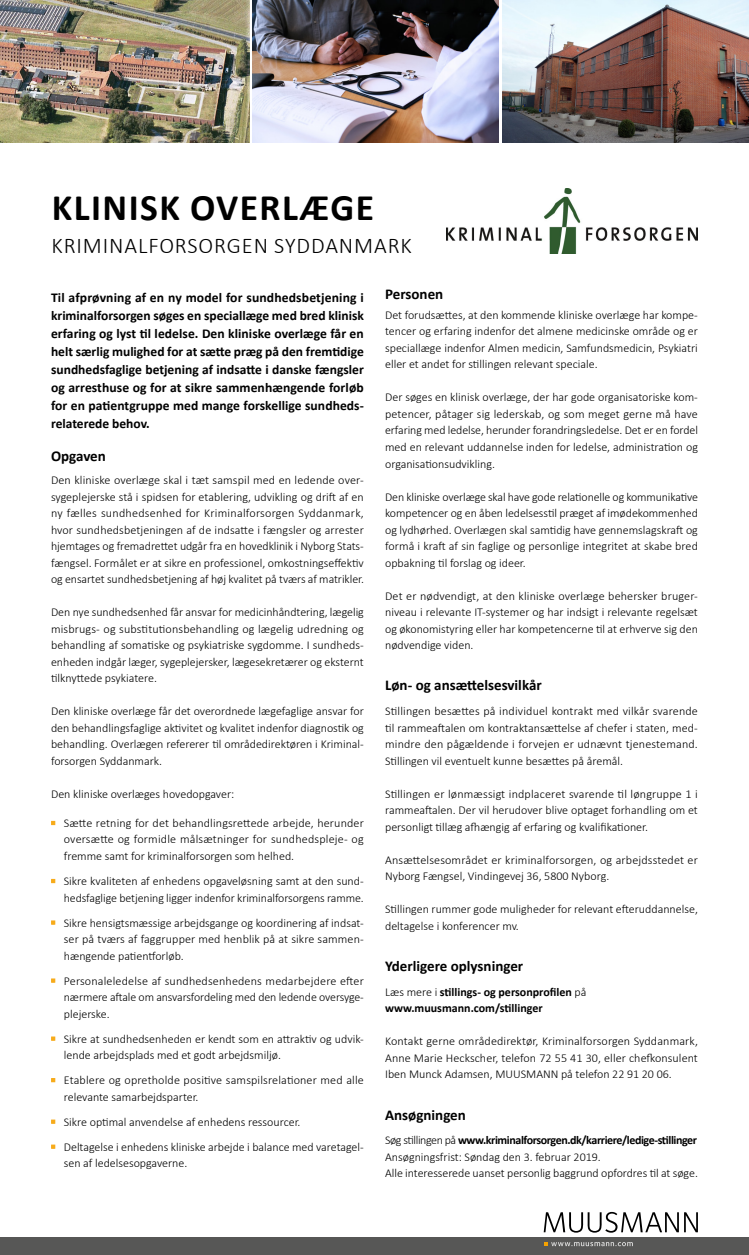
<style>
.page{position:relative;width:749px;height:1255px;background:#fff}
.page>*{position:absolute;margin:0;border:0;box-sizing:border-box;transform-origin:0 0}
.t1{font:700 37.5px "Calibri";letter-spacing:.04em;color:#000}
.t2{font:300 22.5px "Calibri";letter-spacing:.04em;color:#000}
.t3{font:700 15px "Calibri";color:#000}
.t4{font:700 13.5px/18px "Calibri";letter-spacing:.005em;color:#000;text-align:justify}
.t5{font:300 12px/16.5px "Calibri";color:#000;text-align:justify}
.t6{font:700 12px/16.5px "Calibri";color:#000}
.s1{font-weight:700;color:#f7ab1a}
.s2{font-weight:300}
.s3{font-weight:700}
</style>
<div class="page">
<img style="left:0;top:0;width:249px;height:142px">
<img style="left:502px;top:0;width:246px;height:142px">
<img style="left:252px;top:0;width:247px;height:142px">
<div style="left:0;top:1237px;width:748px;height:17px;background:#575756"></div>
<svg style="left:543px;top:1211px;width:154px;height:21px"></svg>
<svg style="left:544px;top:1242px;width:88px;height:4px"></svg>
<svg style="left:51px;top:820px;width:4px;height:5px"></svg>
<svg style="left:51px;top:878px;width:4px;height:5px"></svg>
<svg style="left:51px;top:920px;width:4px;height:4px"></svg>
<svg style="left:51px;top:978px;width:4px;height:4px"></svg>
<svg style="left:51px;top:1036px;width:4px;height:4px"></svg>
<svg style="left:51px;top:1078px;width:4px;height:4px"></svg>
<svg style="left:51px;top:1119px;width:4px;height:4px"></svg>
<svg style="left:51px;top:1144px;width:4px;height:4px"></svg>
<img style="left:446px;top:188px;width:251px;height:65px">
<h1 class="t1" style="left:52px;top:183px;width:324px">KLINISK OVERLÆGE</h1>
<h2 class="t2" style="left:51px;top:231px;width:362px">KRIMINALFORSORGEN SYDDANMARK</h2>
<p class="t4" style="left:51px;top:289px;width:314px">Til afprøvning af en ny model for sundhedsbetjening i kriminalforsorgen søges en speciallæge med bred klinisk erfaring og lyst til ledelse. Den kliniske overlæge får en helt særlig mulighed for at sætte præg på den fremtidige sundhedsfaglige betjening af indsatte i danske fængsler og arresthuse og for at sikre sammenhængende forløb for en patientgruppe med mange forskellige sundheds&shy;relaterede behov.</p>
<p class="t3" style="left:51px;top:446px;width:56px">Opgaven</p>
<p class="t5" style="left:51px;top:471px;width:314px">Den kliniske overlæge skal i tæt samspil med en ledende over&shy;sygeplejerske stå i spidsen for etablering, udvikling og drift af en ny fælles sundhedsenhed for Kriminalforsorgen Syddanmark, hvor sundhedsbetjeningen af de indsatte i fængsler og arrester hjemtages og fremadrettet udgår fra en hovedklinik i Nyborg Stats&shy;fængsel. Formålet er at sikre en professionel, omkostningseffektiv og ensartet sundhedsbetjening af høj kvalitet på tværs af matrikler.</p>
<p class="t5" style="left:51px;top:603px;width:314px">Den nye sundhedsenhed får ansvar for medicinhåndtering, lægelig misbrugs- og substitutionsbehandling og lægelig udredning og behandling af somatiske og psykiatriske sygdomme. I sundheds&shy;enheden indgår læger, sygeplejersker, lægesekretærer og eksternt tilknyttede psykiatere.</p>
<p class="t5" style="left:51px;top:702px;width:314px">Den kliniske overlæge får det overordnede lægefaglige ansvar for den behandlingsfaglige aktivitet og kvalitet indenfor diagnostik og behandling. Overlægen refererer til områdedirektøren i Kriminal&shy;forsorgen Syddanmark.</p>
<p class="t5" style="left:51px;top:784px;width:185px">Den kliniske overlæges hovedopgaver:</p>
<p class="t5" style="left:64px;top:814px;width:301px;text-indent:-13px"><span class="s1">▪</span> Sætte retning for det behandlingsrettede arbejde, herunder oversætte og formidle målsætninger for sundhedspleje- og fremme samt for kriminalforsorgen som helhed.</p>
<p class="t5" style="left:51px;top:872px;width:314px;text-align:right"><span class="s1">▪</span> Sikre kvaliteten af enhedens opgaveløsning samt at den sund&shy;hedsfaglige betjening ligger indenfor kriminalforsorgens ramme.</p>
<p class="t5" style="left:64px;top:913px;width:301px;text-indent:-13px"><span class="s1">▪</span> Sikre hensigtsmæssige arbejdsgange og koordinering af indsat&shy;ser på tværs af faggrupper med henblik på at sikre sammen&shy;hængende patientforløb.</p>
<p class="t5" style="left:64px;top:971px;width:301px;text-indent:-13px"><span class="s1">▪</span> Personaleledelse af sundhedsenhedens medarbejdere efter nærmere aftale om ansvarsfordeling med den ledende oversyge&shy;plejerske.</p>
<p class="t5" style="left:64px;top:1029px;width:301px;text-indent:-13px"><span class="s1">▪</span> Sikre at sundhedsenheden er kendt som en attraktiv og udvik&shy;lende arbejdsplads med et godt arbejdsmiljø.</p>
<p class="t5" style="left:64px;top:1071px;width:301px;text-indent:-13px"><span class="s1">▪</span> Etablere og opretholde positive samspilsrelationer med alle relevante samarbejdsparter.</p>
<p class="t5" style="left:51px;top:1112px;width:251px"><span class="s1">▪</span> Sikre optimal anvendelse af enhedens ressourcer.</p>
<p class="t5" style="left:64px;top:1137px;width:301px;text-indent:-13px"><span class="s1">▪</span> Deltagelse i enhedens kliniske arbejde i balance med varetagel&shy;sen af ledelsesopgaverne.</p>
<p class="t3" style="left:385px;top:284px;width:60px">Personen</p>
<p class="t5" style="left:385px;top:306px;width:314px">Det forudsættes, at den kommende kliniske overlæge har kompe&shy;tencer og erfaring indenfor det almene medicinske område og er speciallæge indenfor Almen medicin, Samfundsmedicin, Psykiatri eller et andet for stillingen relevant speciale.</p>
<p class="t5" style="left:385px;top:388px;width:314px">Der søges en klinisk overlæge, der har gode organisatoriske kom&shy;petencer, påtager sig lederskab, og som meget gerne må have erfaring med ledelse, herunder forandringsledelse. Det er en fordel med en relevant uddannelse inden for ledelse, administration og organisationsudvikling.</p>
<p class="t5" style="left:385px;top:487px;width:314px">Den kliniske overlæge skal have gode relationelle og kommunikative kompetencer og en åben ledelsesstil præget af imødekommenhed og lydhørhed. Overlægen skal samtidig have gennemslagskraft og formå i kraft af sin faglige og personlige integritet at skabe bred opbakning til forslag og ideer.</p>
<p class="t5" style="left:385px;top:586px;width:314px">Det er nødvendigt, at den kliniske overlæge behersker bruger&shy;niveau i relevante IT-systemer og har indsigt i relevante regelsæt og økonomistyring eller har kompetencerne til at erhverve sig den nødvendige viden.</p>
<p class="t3" style="left:385px;top:675px;width:158px">Løn- og ansættelsesvilkår</p>
<p class="t5" style="left:385px;top:702px;width:314px">Stillingen besættes på individuel kontrakt med vilkår svarende til rammeaftalen om kontraktansættelse af chefer i staten, med&shy;mindre den pågældende i forvejen er udnævnt tjenestemand.<br>Stillingen vil eventuelt kunne besættes på åremål.</p>
<p class="t5" style="left:385px;top:784px;width:314px">Stillingen er lønmæssigt indplaceret svarende til løngruppe 1 i rammeaftalen. Der vil herudover blive optaget forhandling om et personligt tillæg afhængig af erfaring og kvalifikationer.</p>
<p class="t5" style="left:385px;top:850px;width:314px">Ansættelsesområdet er kriminalforsorgen, og arbejdsstedet er<br>Nyborg Fængsel, Vindingevej 36, 5800 Nyborg.</p>
<p class="t5" style="left:385px;top:900px;width:314px">Stillingen rummer gode muligheder for relevant efteruddannelse, deltagelse i konferencer mv.</p>
<p class="t3" style="left:385px;top:956px;width:140px">Yderligere oplysninger</p>
<p class="t6" style="left:385px;top:983px;width:203px"><span class="s2">Læs mere i</span> stillings- og personprofilen <span class="s2">på </span>www.muusmann.com/stillinger</p>
<p class="t5" style="left:385px;top:1032px;width:314px">Kontakt gerne områdedirektør, Kriminalforsorgen Syddanmark, Anne Marie Heckscher, telefon 72 55 41 30, eller chefkonsulent Iben Munck Adamsen, MUUSMANN på telefon 22 91 20 06.</p>
<p class="t3" style="left:385px;top:1104px;width:82px">Ansøgningen</p>
<p class="t5" style="left:385px;top:1131px;width:314px;text-align:left">Søg stillingen på <span class="s3">www.kriminalforsorgen.dk/karriere/ledige-stillinger<br></span>Ansøgningsfrist: Søndag den 3. februar 2019.<br>Alle interesserede uanset personlig baggrund opfordres til at søge.</p>
</div>
